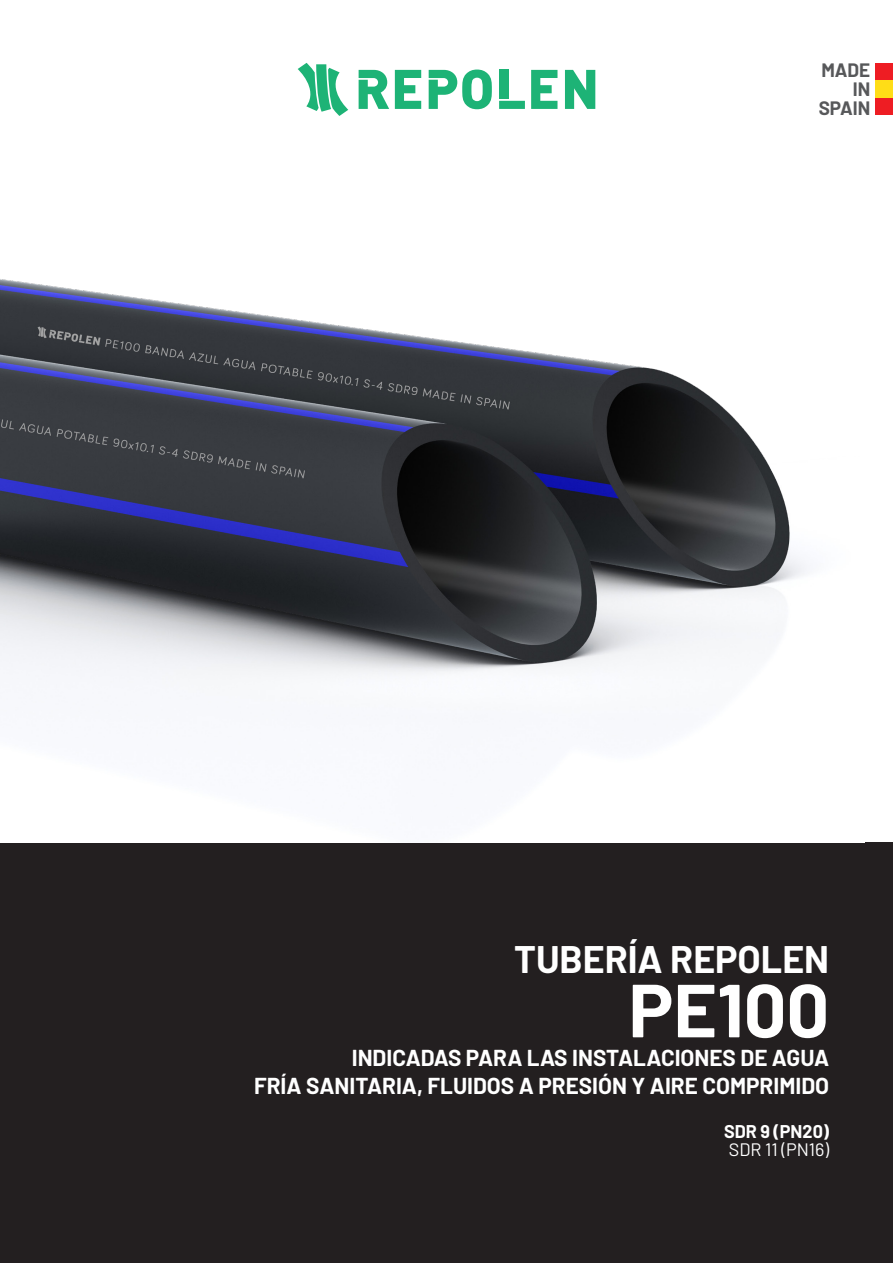
<style>
.page{position:relative;width:893px;height:1263px;background:#fff}
.page>*{position:absolute;margin:0;border:0;box-sizing:border-box;transform-origin:0 0}
.t1{font:700 75px "Barlow";color:#fff}
.t2{font:700 37.5px "Barlow";color:#fff}
.t3{font:700 22.5px "Barlow";color:#fff}
.t4{font:700 18.9px/18.9px "Barlow";color:#57585a;text-align:right}
.t5{font:18px "Barlow";color:#fff}
.t6{font:700 18px "Barlow";color:#fff}
</style>
<div class="page">
<div style="left:0;top:842px;width:893px;height:421px;background:#231f20"></div>
<div style="left:875px;top:64px;width:18px;height:17px;background:#ee1d23"></div>
<div style="left:875px;top:98px;width:18px;height:17px;background:#ee1d23"></div>
<div style="left:875px;top:81px;width:18px;height:17px;background:#ffdd17"></div>
<svg style="left:395px;top:70px;width:26px;height:39px"></svg>
<svg style="left:531px;top:70px;width:26px;height:39px"></svg>
<svg style="left:565px;top:70px;width:30px;height:39px"></svg>
<svg style="left:359px;top:70px;width:30px;height:39px"></svg>
<svg style="left:429px;top:70px;width:63px;height:39px"></svg>
<div style="left:499px;top:70px;width:9px;height:29px;background:#1db376"></div>
<svg style="left:499px;top:101px;width:26px;height:8px"></svg>
<svg style="left:298px;top:63px;width:50px;height:53px"></svg>
<img style="left:0;top:279px;width:807px;height:398px">
<p class="t4" style="left:819px;top:59px;width:53px">MADE<br>IN<br>SPAIN</p>
<p class="t2" style="left:514px;top:931px;width:317px">TUBERÍA REPOLEN</p>
<p class="t1" style="left:629px;top:955px;width:202px">PE100</p>
<p class="t3" style="left:352px;top:1041px;width:479px">INDICADAS PARA LAS INSTALACIONES DE AGUA</p>
<p class="t3" style="left:254px;top:1069px;width:577px">FRÍA SANITARIA, FLUIDOS A PRESIÓN Y AIRE COMPRIMIDO</p>
<p class="t6" style="left:724px;top:1118px;width:107px">SDR 9 (PN20)</p>
<p class="t5" style="left:729px;top:1136px;width:102px">SDR 11 (PN16)</p>
</div>
